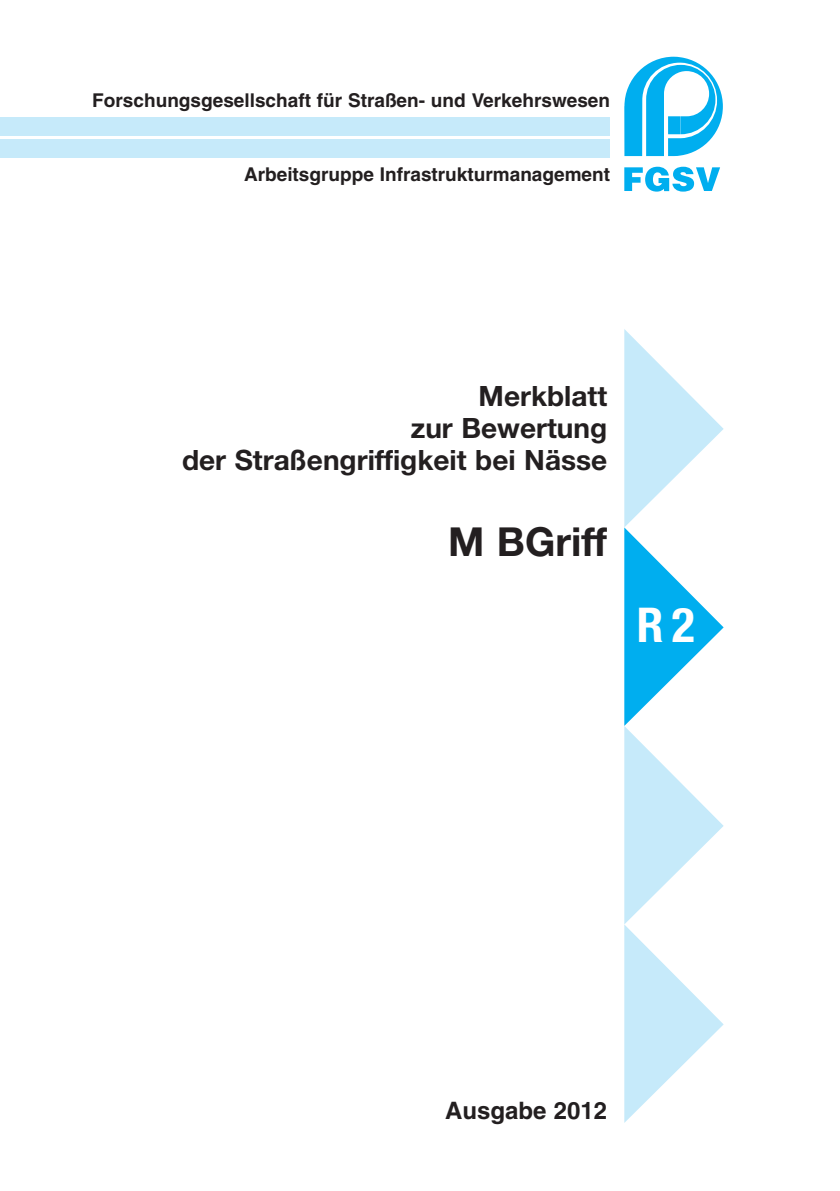
<style>
.page{position:relative;width:840px;height:1191px;background:#fff}
.page>*{position:absolute;margin:0;border:0;box-sizing:border-box;transform-origin:0 0}
.t1{font:700 condensed 48px "Helvetica Neue";color:#fff}
.t2{font:700 40px "Helvetica Neue";color:#231f20}
.t3{font:700 28px/32px "Helvetica Neue";color:#231f20;text-align:right}
.t4{font:700 24px "Helvetica";color:#231f20}
.t5{font:700 19px "Helvetica";color:#231f20}
</style>
<div class="page">
<div style="left:0;top:118px;width:609px;height:18px;background:#c6eafa"></div>
<div style="left:0;top:139px;width:609px;height:18px;background:#c6eafa"></div>
<svg style="left:624px;top:57px;width:98px;height:99px"></svg>
<svg style="left:624px;top:167px;width:95px;height:25px"></svg>
<svg style="left:624px;top:329px;width:99px;height:794px"></svg>
<p class="t5" style="left:92px;top:94px;width:519px">Forschungsgesellschaft für Straßen- und Verkehrswesen</p>
<p class="t5" style="left:244px;top:168px;width:367px">Arbeitsgruppe Infrastrukturmanagement</p>
<h3 class="t3" style="left:182px;top:383px;width:426px">Merkblatt<br>zur Bewertung<br>der Straßengriffigkeit bei Nässe</h3>
<h2 class="t2" style="left:448px;top:527px;width:160px">M BGriff</h2>
<h1 class="t1" style="left:636px;top:597px;width:59px">R2</h1>
<p class="t4" style="left:445px;top:1101px;width:164px">Ausgabe 2012</p>
</div>
